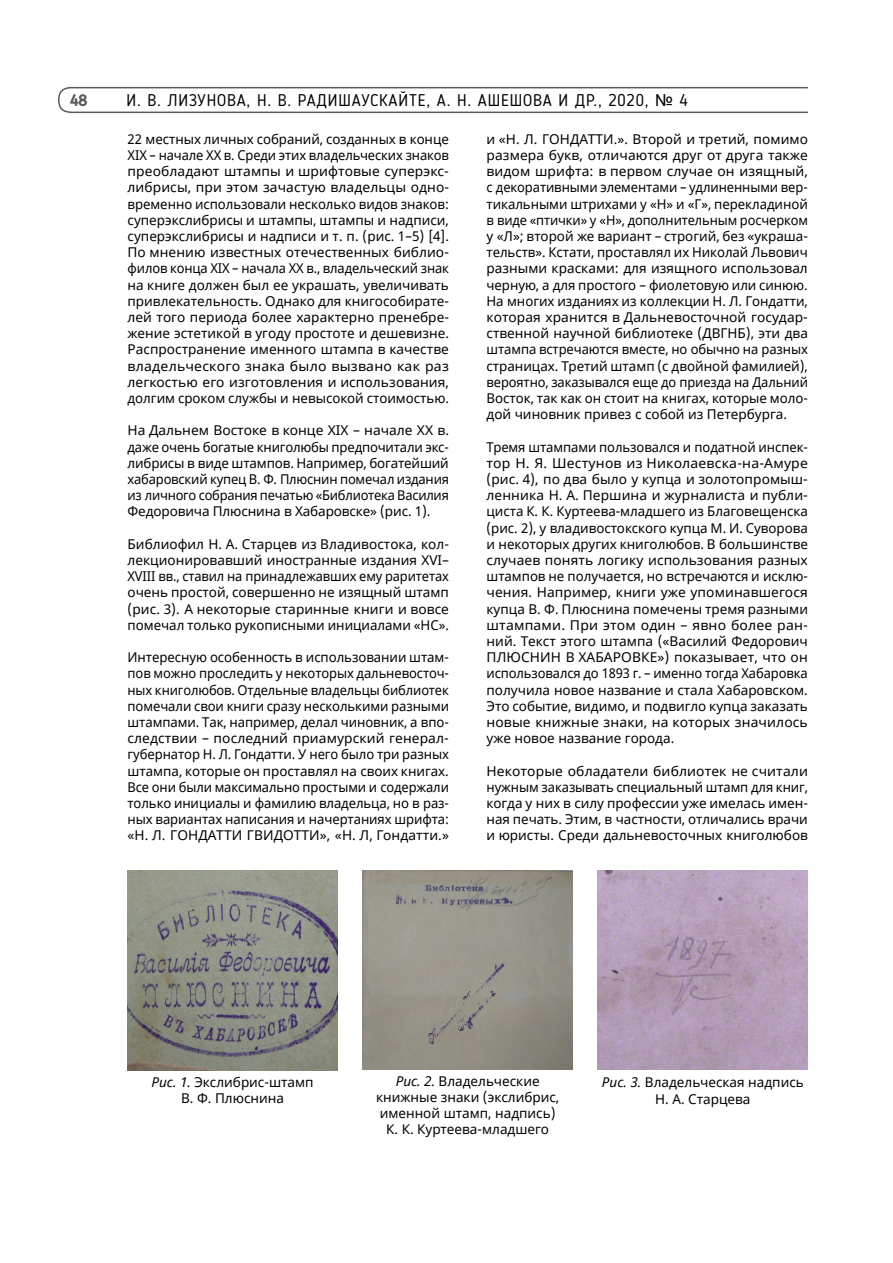
<style>
.page{position:relative;width:893px;height:1263px;background:#fff}
.page>*{position:absolute;margin:0;border:0;box-sizing:border-box;transform-origin:0 0}
.t1{font:16.5px "Blogger Sans";letter-spacing:.05em;color:#000}
.t2{font:700 16.5px "Blogger Sans";color:#58595b}
.t3{font:13.5px/16.2px "Noto Sans";color:#000;text-align:justify}
.s1{font-family:"Arial"}
.s2{font-style:italic}
</style>
<div class="page">
<svg style="left:58px;top:86px;width:750px;height:28px"></svg>
<img style="left:128px;top:871px;width:209px;height:199px">
<img style="left:363px;top:871px;width:210px;height:199px">
<img style="left:598px;top:871px;width:210px;height:198px">
<p class="t2" style="left:70px;top:90px;width:19px">48</p>
<p class="t1" style="left:126px;top:90px;width:563px">И. В. ЛИЗУНОВА, Н. В. РАДИШАУСКАЙТЕ, А. Н. АШЕШОВА И ДР., 2020, <span class="s1">№</span> 4</p>
<p class="t3" style="left:128px;top:131px;width:323px">22 -местных личных собраний, созданных в конце XIX – начале XX в. Среди этих владельческих знаков преобладают штампы и шрифтовые суперэкс&shy;либрисы, при этом зачастую владельцы одно&shy;временно использовали несколько видов знаков: суперэкслибрисы и штампы, штампы и надписи, суперэкслибрисы и надписи и т. п. (рис. 1–5) [4].<br>По мнению известных отечественных библио&shy;филов конца XIX – начала XX в., владельческий знак на книге должен был ее украшать, увеличивать привлекательность. Однако для книгособирате&shy;лей того периода более характерно пренебре&shy;жение эстетикой в угоду простоте и дешевизне.<br>Распространение именного штампа в качестве владельческого знака было вызвано как раз легкостью его изготовления и использования, долгим сроком службы и невысокой стоимостью.</p>
<p class="t3" style="left:128px;top:423px;width:323px">На Дальнем Востоке в конце XIX – начале XX в. даже очень богатые книголюбы предпочитали экс&shy;либрисы в виде штампов. Например, богатейший хабаровский купец В. Ф. Плюснин помечал издания из личного собрания печатью «Библиотека Василия Федоровича Плюснина в Хабаровске» (рис. 1).</p>
<p class="t3" style="left:128px;top:536px;width:323px">Библиофил Н. А. Старцев из Владивостока, кол&shy;лекционировавший иностранные издания XVI– XVIII вв., ставил на принадлежавших ему раритетах очень простой, совершенно не изящный штамп (рис. 3). А некоторые старинные книги и вовсе помечал только рукописными инициалами «НС».</p>
<p class="t3" style="left:128px;top:650px;width:323px">Интересную особенность в использовании штам&shy;пов можно проследить у некоторых дальневосточ&shy;ных книголюбов. Отдельные владельцы библиотек помечали свои книги сразу несколькими разными штампами. Так, например, делал чиновник, а впо&shy;следствии – последний приамурский генерал&shy;губернатор Н. Л. Гондатти. У него было три разных штампа, которые он проставлял на своих книгах.<br>Все они были максимально простыми и содержали только инициалы и фамилию владельца, но в раз&shy;ных вариантах написания и начертаниях шрифта: «Н. Л. ГОНДАТТИ ГВИДОТТИ», «Н. Л, Гондатти.»</p>
<p class="t3" style="left:486px;top:131px;width:323px">и «Н. Л. ГОНДАТТИ.». Второй и третий, помимо размера букв, отличаются друг от друга также видом шрифта: в первом случае он изящный, с декоративными элементами – удлиненными вер&shy;тикальными штрихами у «Н» и «Г», перекладиной в виде «птички» у «Н», дополнительным росчерком у «Л»; второй же вариант – строгий, без «украша&shy;тельств». Кстати, проставлял их Николай Львович разными красками: для изящного использовал черную, а для простого – фиолетовую или синюю.<br>На многих изданиях из коллекции Н. Л. Гондатти, которая хранится в Дальневосточной государ&shy;ственной научной библиотеке (ДВГНБ), эти два штампа встречаются вместе, но обычно на разных страницах. Третий штамп (с двойной фамилией), вероятно, заказывался еще до приезда на Дальний Восток, так как он стоит на книгах, которые моло&shy;дой чиновник привез с собой из Петербурга.</p>
<p class="t3" style="left:486px;top:439px;width:323px">Тремя штампами пользовался и податной инспек&shy;тор Н. Я. Шестунов из Николаевска-на-Амуре (рис. 4), по два было у купца и золотопромыш&shy;ленника Н. А. Першина и журналиста и публи&shy;циста К. К. Куртеева-младшего из Благовещенска (рис. 2), у владивостокского купца М. И. Суворова и некоторых других книголюбов. В большинстве случаев понять логику использования разных штампов не получается, но встречаются и исклю&shy;чения. Например, книги уже упоминавшегося купца В. Ф. Плюснина помечены тремя разными штампами. При этом один – явно более ран&shy;ний. Текст этого штампа («Василий Федорович ПЛЮСНИН В ХАБАРОВКЕ») показывает, что он использовался до 1893 г. – именно тогда Хабаровка получила новое название и стала Хабаровском.<br>Это событие, видимо, и подвигло купца заказать новые книжные знаки, на которых значилось уже новое название города.</p>
<p class="t3" style="left:486px;top:763px;width:323px">Некоторые обладатели библиотек не считали нужным заказывать специальный штамп для книг, когда у них в силу профессии уже имелась имен&shy;ная печать. Этим, в частности, отличались врачи и юристы. Среди дальневосточных книголюбов</p>
<p class="t3" style="left:151px;top:1074px;width:164px;text-align:center"><span class="s2">Рис. 1.</span> Экслибрис-штамп<br>В. Ф. Плюснина</p>
<p class="t3" style="left:376px;top:1073px;width:185px;text-align:center"><span class="s2">Рис. 2.</span> Владельческие книжные знаки (экслибрис, именной штамп, надпись)<br>К. К. Куртеева-младшего</p>
<p class="t3" style="left:602px;top:1075px;width:203px;text-align:center"><span class="s2">Рис. 3.</span> Владельческая надпись<br>Н. А. Старцева</p>
</div>
